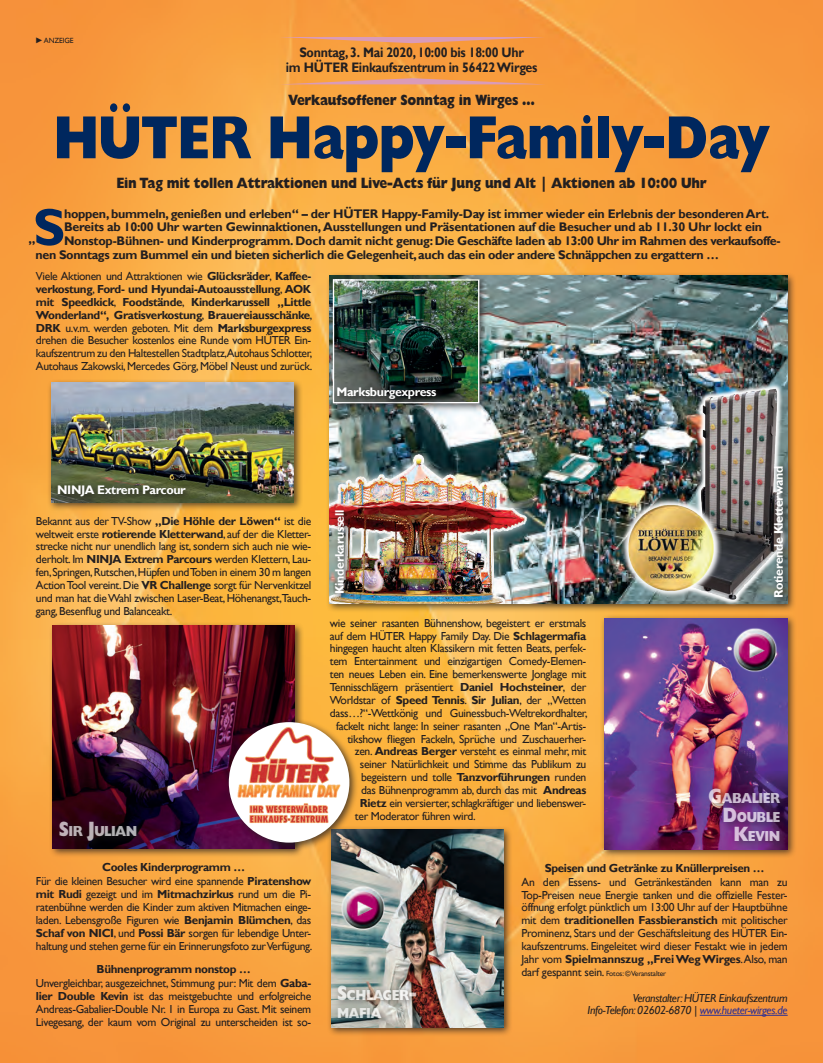
<style>
.page{position:relative;width:823px;height:1063px;background:#fff}
.page>*{position:absolute;margin:0;border:0;box-sizing:border-box;transform-origin:0 0}
.t1{font:800 61.25px "Gill Sans";letter-spacing:-.02em;color:#00275e;scale:.85 1}
.t2{font:700 52.88px "Gill Sans";color:#00275e}
.t3{font:800 15px "Gill Sans";letter-spacing:-.02em;color:#231f20;scale:.85 1}
.t4{font:800 14.62px/18.8px "Gill Sans";letter-spacing:-.045em;color:#fff;text-align:right;scale:.85 1}
.t5{font:700 13.75px "Gill Sans";letter-spacing:-.02em;color:#231f20;scale:.9 1}
.t6{font:700 12.5px "Gill Sans";letter-spacing:-.02em;color:#231f20}
.t7{font:700 12.38px "Gill Sans";letter-spacing:-.03em;color:#fff}
.t8{font:11.62px/12.9px "Gill Sans";letter-spacing:-.03em;color:#231f20;text-align:justify}
.t9{font:700 11.62px "Gill Sans";letter-spacing:-.03em;color:#231f20}
.t10{font:italic 11.62px/12.9px "Gill Sans";letter-spacing:-.03em;color:#231f20;text-align:right}
.t11{font:7.5px "Gill Sans";letter-spacing:-.02em;color:#231f20}
.s1{font-family:"European Pi Four"}
.s2{font-weight:700}
.s3{font-size:20.88px}
.s4{font-size:11.62px}
.s5{color:#2e3092}
</style>
<div class="page">
<img style="left:0;top:0;width:822px;height:1063px">
<svg style="left:279px;top:37px;width:265px;height:6px;background:#e89b7c"></svg>
<svg style="left:279px;top:78px;width:266px;height:6px;background:#ea9d75"></svg>
<div style="left:325px;top:272px;width:471px;height:341px;background:#231f20;opacity:.75"></div>
<img style="left:330px;top:276px;width:457px;height:328px">
<img style="left:330px;top:453px;width:200px;height:151px">
<div style="left:328px;top:275px;width:160px;height:138px;background:#231f20;opacity:.75"></div>
<img style="left:334px;top:281px;width:143px;height:120px">
<div style="left:332px;top:279px;width:147px;height:124px;border:1px solid #fff"></div>
<svg style="left:333px;top:384px;width:112px;height:24px;background:#434847"></svg>
<img style="left:331px;top:506px;width:22px;height:97px">
<div style="left:47px;top:378px;width:256px;height:133px;background:#231f20;opacity:.75"></div>
<img style="left:51px;top:383px;width:242px;height:119px">
<div style="left:48px;top:621px;width:256px;height:237px;background:#231f20;opacity:.75"></div>
<img style="left:53px;top:626px;width:242px;height:223px">
<div style="left:599px;top:614px;width:197px;height:245px;background:#231f20;opacity:.75"></div>
<img style="left:603px;top:619px;width:184px;height:230px">
<div style="left:326px;top:825px;width:187px;height:212px;background:#231f20;opacity:.75"></div>
<img style="left:331px;top:830px;width:172px;height:198px">
<div style="left:224px;top:718px;width:134px;height:134px;background:#231f20;opacity:.75"></div>
<div style="left:229px;top:722px;width:120px;height:121px;background:#fff;border-radius:50%"></div>
<img style="left:229px;top:722px;width:120px;height:105px">
<img style="left:732px;top:627px;width:45px;height:45px">
<img style="left:340px;top:886px;width:45px;height:45px">
<hr style="left:699px;top:1015px;width:88px;height:1px;background:#2e3092">
<svg style="left:54px;top:481px;width:141px;height:25px;background:#545636"></svg>
<div style="left:705px;top:785px;width:83px;height:65px;background:#231f20;opacity:.75"></div>
<div style="left:333px;top:981px;width:91px;height:47px;background:#231f20;opacity:.75"></div>
<div style="left:55px;top:817px;width:90px;height:32px;background:#231f20;opacity:.75"></div>
<img style="left:628px;top:382px;width:161px;height:225px">
<img style="left:617px;top:498px;width:106px;height:100px">
<svg style="left:769px;top:462px;width:23px;height:145px;background:#716e63"></svg>
<p class="t11" style="left:35px;top:36px;width:40px"><span class="s1">P</span> ANZEIGE</p>
<p class="t5" style="left:299px;top:44px;width:251px">Sonntag, 3. Mai 2020, 10:00 bis 18:00 Uhr</p>
<p class="t5" style="left:285px;top:59px;width:281px">im HÜTER Einkaufszentrum in 56422 Wirges</p>
<p class="t3" style="left:288px;top:91px;width:292px">Verkaufsoffener Sonntag in Wirges …</p>
<p class="t1" style="left:53px;top:102px;width:844px">HÜTER Happy-Family-Day</p>
<p class="t3" style="left:116px;top:174px;width:695px">Ein Tag mit tollen Attraktionen und Live-Acts für Jung und Alt | Aktionen ab 10:00 Uhr</p>
<p class="t2" style="left:33px;top:196px;width:33px">S</p>
<p class="t6" style="left:64px;top:206px;width:706px">hoppen, bummeln, genießen und erleben“ – der HÜTER Happy-Family-Day ist immer wieder ein Erlebnis der besonderen Art.</p>
<p class="t6" style="left:64px;top:220px;width:699px">Bereits ab 10:00 Uhr warten Gewinnaktionen, Ausstellungen und Präsentationen auf die Besucher und ab 11.30 Uhr lockt ein</p>
<p class="t6" style="left:64px;top:233px;width:717px">Nonstop-Bühnen- und Kinderprogramm. Doch damit nicht genug: Die Geschäfte laden ab 13:00 Uhr im Rahmen des verkaufsoffe-</p>
<p class="t6" style="left:36px;top:247px;width:684px">nen Sonntags zum Bummel ein und bieten sicherlich die Gelegenheit, auch das ein oder andere Schnäppchen zu ergattern …</p>
<p class="t6" style="left:28px;top:231px;width:9px">„</p>
<p class="t8" style="left:36px;top:270px;width:278px">Viele Aktionen und Attraktionen wie <span class="s2">Glücksräder</span>, <span class="s2">Kaffee&shy;verkostung</span>, <span class="s2">Ford- und Hyundai-Autoausstellung</span>, <span class="s2">AOK mit Speedkick</span>, <span class="s2">Foodstände</span>, <span class="s2">Kinderkarussell „Little Wonderland“, Gratisverkostung</span>, <span class="s2">Brauereiausschänke</span>, <span class="s2">DRK</span> u.v.m. werden geboten. Mit dem <span class="s2">Marksburgexpress </span>drehen die Besucher kostenlos eine Runde vom HÜTER Ein&shy;kaufszentrum zu den Haltestellen Stadtplatz,Autohaus Schlotter, Autohaus Zakowski, Mercedes Görg, Möbel Neust und zurück.</p>
<p class="t7" style="left:336px;top:385px;width:101px">Marksburgexpress</p>
<p class="t7" style="left:57px;top:483px;width:130px">NINJA Extrem Parcour</p>
<p class="t8" style="left:36px;top:515px;width:277px">Bekannt aus der TV-Show <span class="s2">„Die Höhle der Löwen“</span> ist die weltweit erste <span class="s2">rotierende Kletterwand</span>, auf der die Kletter&shy;strecke nicht nur unendlich lang ist, sondern sich auch nie wie&shy;derholt. Im <span class="s2">NINJA Extrem Parcours</span> werden Klettern, Lau&shy;fen, Springen, Rutschen, Hüpfen und Toben in einem 30 m langen Action Tool vereint. Die <span class="s2">VR Challenge</span> sorgt für Nervenkitzel und man hat die Wahl zwischen Laser-Beat, Höhenangst,Tauch&shy;gang, Besenflug und Balanceakt.</p>
<p class="t4" style="left:59px;top:821px;width:94px"><span class="s3">S</span>IR <span class="s3">J</span>ULIAN</p>
<p class="t9" style="left:102px;top:860px;width:144px">Cooles Kinderprogramm …</p>
<p class="t8" style="left:36px;top:875px;width:278px">Für die kleinen Besucher wird eine spannende <span class="s2">Piratenshow mit Rudi</span> gezeigt und im <span class="s2">Mitmachzirkus</span> rund um die Pi&shy;ratenbühne werden die Kinder zum aktiven Mitmachen einge&shy;laden. Lebensgroße Figuren wie <span class="s2">Benjamin Blümchen</span>, das <span class="s2">Schaf von NICI</span>, und <span class="s2">Possi Bär</span> sorgen für lebendige Unter&shy;haltung und stehen gerne für ein Erinnerungsfoto zur Verfügung.</p>
<p class="t9" style="left:96px;top:962px;width:155px">Bühnenprogramm nonstop …</p>
<p class="t8" style="left:36px;top:977px;width:277px">Unvergleichbar, ausgezeichnet, Stimmung pur: Mit dem <span class="s2">Gaba&shy;lier Double Kevin</span> ist das meistgebuchte und erfolgreiche Andreas-Gabalier-Double Nr. 1 in Europa zu Gast. Mit seinem Livegesang, der kaum vom Original zu unterscheiden ist so-</p>
<p class="t7" style="left:332px;top:594px;width:86px;rotate:-90deg">Kinderkarussell</p>
<p class="t8" style="left:330px;top:616px;width:258px">wie seiner rasanten Bühnenshow, begeistert er erstmals</p>
<p class="t8" style="left:330px;top:629px;width:258px">auf dem HÜTER Happy Family Day. Die <span class="s2">Schlagermafia</span></p>
<p class="t8" style="left:330px;top:642px;width:258px">hingegen haucht alten Klassikern mit fetten Beats, perfek-</p>
<p class="t8" style="left:330px;top:655px;width:258px">tem Entertainment und einzigartigen Comedy-Elemen-</p>
<p class="t8" style="left:330px;top:668px;width:258px">ten neues Leben ein. Eine bemerkenswerte Jonglage mit</p>
<p class="t8" style="left:330px;top:681px;width:258px">Tennisschlägern präsentiert <span class="s2">Daniel Hochsteiner</span>, der</p>
<p class="t8" style="left:330px;top:694px;width:258px">Worldstar of <span class="s2">Speed Tennis</span>. <span class="s2">Sir Julian</span>, der „Wetten</p>
<p class="t8" style="left:330px;top:707px;width:259px">dass…?“-Wettkönig und Guinessbuch-Weltrekordhalter,</p>
<p class="t8" style="left:336px;top:720px;width:251px">fackelt nicht lange: In seiner rasanten „One Man“-Artis-</p>
<p class="t8" style="left:347px;top:732px;width:240px">tikshow fliegen Fackeln, Sprüche und Zuschauerher-</p>
<p class="t8" style="left:355px;top:745px;width:233px">zen. <span class="s2">Andreas Berger</span> versteht es einmal mehr, mit</p>
<p class="t8" style="left:360px;top:758px;width:228px">seiner Natürlichkeit und Stimme das Publikum zu</p>
<p class="t8" style="left:361px;top:771px;width:226px">begeistern und tolle <span class="s2">Tanzvorführungen</span> runden</p>
<p class="t8" style="left:361px;top:784px;width:226px">das Bühnenprogramm ab, durch das mit <span class="s2">Andreas</span></p>
<p class="t8" style="left:360px;top:797px;width:228px"><span class="s2">Rietz</span> ein versierter, schlagkräftiger und liebenswer-</p>
<p class="t8" style="left:355px;top:810px;width:122px">ter Moderator führen wird.</p>
<p class="t7" style="left:770px;top:598px;width:134px;rotate:-90deg">Rotierende Kletterwand</p>
<p class="t4" style="left:707px;top:789px;width:86px"><span class="s3">G</span>ABALIER<br><span class="s3">D</span>OUBLE<br><span class="s3">K</span>EVIN</p>
<p class="t4" style="left:337px;top:985px;width:95px;text-align:left"><span class="s3">S</span>CHLAGER<span class="s3">-<br></span>MAFIA</p>
<p class="t9" style="left:544px;top:861px;width:221px">Speisen und Getränke zu Knüllerpreisen …</p>
<p class="t8" style="left:521px;top:876px;width:267px">An den Essens- und Getränkeständen kann man zu Top-Preisen neue Energie tanken und die offizielle Fester&shy;öffnung erfolgt pünktlich um 13:00 Uhr auf der Hauptbühne mit dem <span class="s2">traditionellen Fassbieranstich</span> mit politischer Prominenz, Stars und der Geschäftsleitung des HÜTER Ein&shy;kaufszentrums. Eingeleitet wird dieser Festakt wie in jedem Jahr vom <span class="s2">Spielmannszug „Frei Weg Wirges</span>. Also, man</p>
<p class="t11" style="left:521px;top:969px;width:146px"><span class="s4">darf gespannt sein.</span> Fotos: © Veranstalter</p>
<p class="t10" style="left:587px;top:991px;width:201px">Veranstalter: HÜTER Einkaufszentrum<br>Info-Telefon: 02602-6870 | <span class="s5">www.hueter-wirges.de</span></p>
</div>
